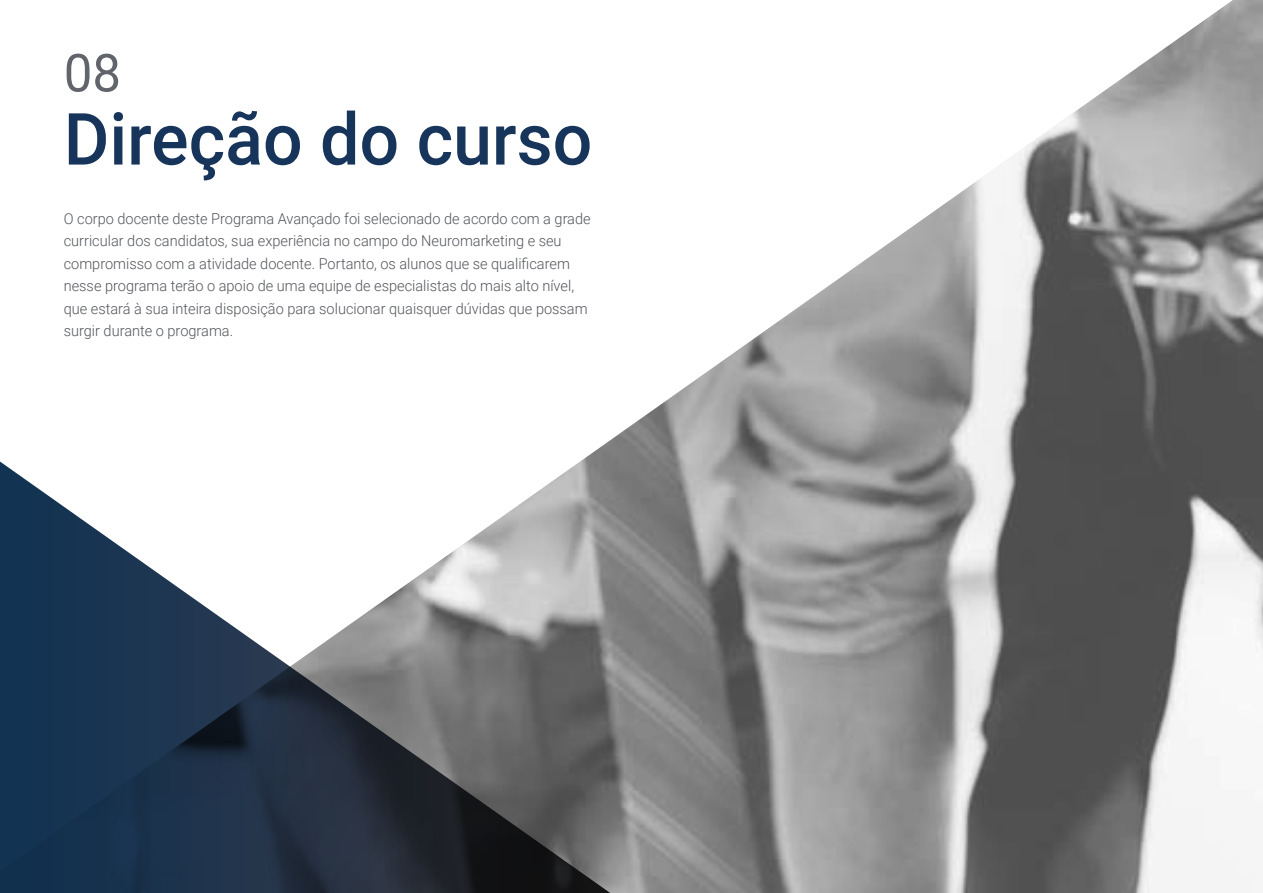
<style>
.page{position:relative;width:1263px;height:893px;background:#fff}
.page>*{position:absolute;margin:0;border:0;box-sizing:border-box;transform-origin:0 0}
.t1{font:500 72px "Roboto";color:#17355b}
.t2{font:52.5px "Roboto";color:#61646a}
.t3{font:300 15px/22.5px "Roboto";color:#52555b}
</style>
<div class="page">
<img style="left:602px;top:0;width:661px;height:893px">
<svg style="left:0;top:446px;width:640px;height:447px"></svg>
<h2 class="t2" style="left:64px;top:36px;width:59px">08</h2>
<h1 class="t1" style="left:64px;top:89px;width:530px">Direção do curso</h1>
<p class="t3" style="left:64px;top:207px;width:528px">O corpo docente deste Programa Avançado foi selecionado de acordo com a grade curricular dos candidatos, sua experiência no campo do Neuromarketing e seu compromisso com a atividade docente. Portanto, os alunos que se qualificarem nesse programa terão o apoio de uma equipe de especialistas do mais alto nível, que estará à sua inteira disposição para solucionar quaisquer dúvidas que possam surgir durante o programa.</p>
</div>
